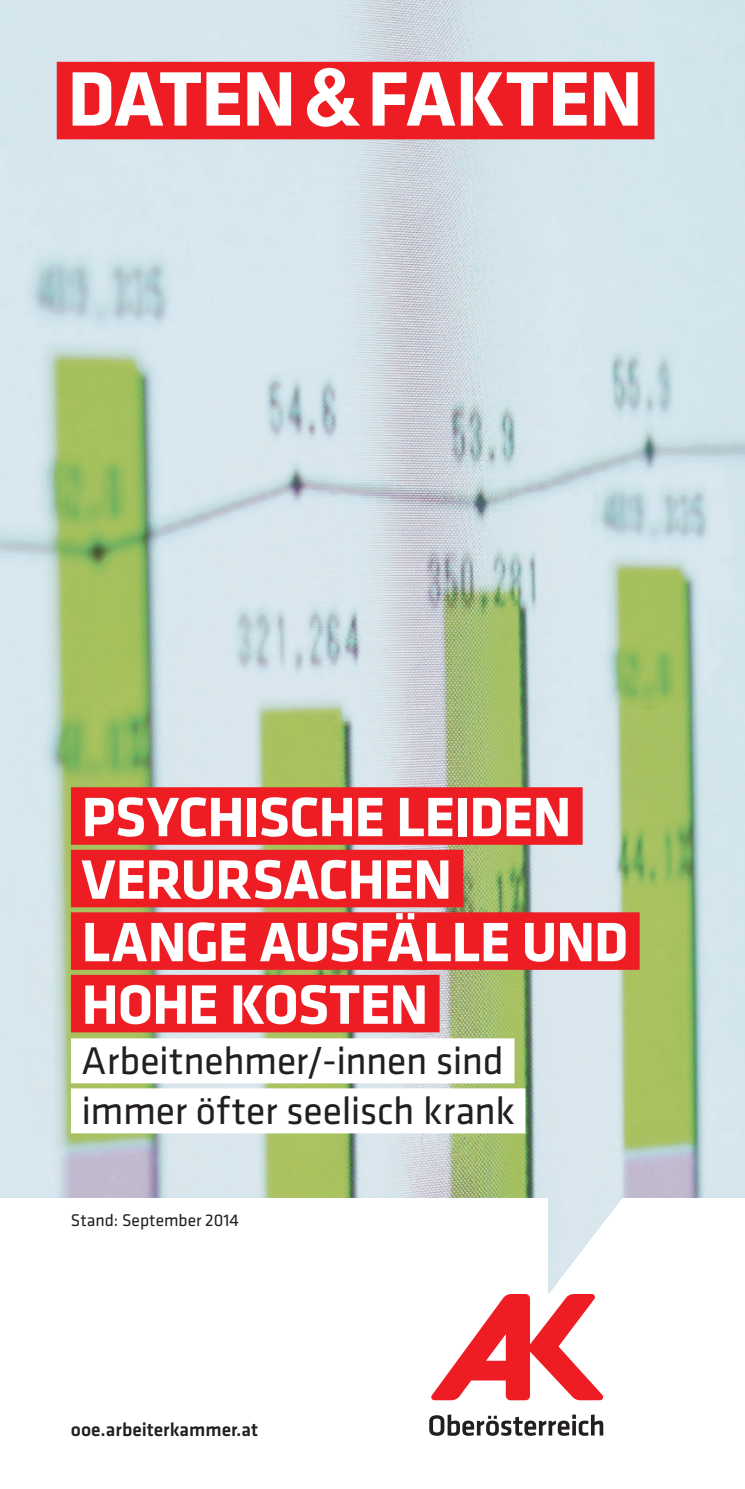
<style>
.page{position:relative;width:745px;height:1489px;background:#fff}
.page>*{position:absolute;margin:0;border:0;box-sizing:border-box;transform-origin:0 0}
.t1{font:700 80px "Klavika Basic";letter-spacing:-.02em;color:#fff}
.t2{font:700 57.5px/62.5px "Klavika Basic";letter-spacing:-.015em;color:#fff}
.t3{font:40px/50px "Klavika Basic";letter-spacing:-.01em;color:#231f20}
.t4{font:500 19.5px "Klavika Basic";color:#231f20}
.t5{font:17.5px "Klavika Basic";color:#231f20}
.s1{font-family:"Helvetica Neue LT Pro"}
</style>
<div class="page">
<img style="left:0;top:0;width:744px;height:1293px">
<svg style="left:431px;top:1293px;width:172px;height:107px"></svg>
<svg style="left:429px;top:1414px;width:174px;height:21px"></svg>
<div style="left:71px;top:787px;width:511px;height:57px;background:#ee1d23"></div>
<div style="left:71px;top:849px;width:392px;height:58px;background:#ee1d23"></div>
<div style="left:71px;top:912px;width:568px;height:57px;background:#ee1d23"></div>
<div style="left:71px;top:974px;width:368px;height:58px;background:#ee1d23"></div>
<div style="left:71px;top:1038px;width:443px;height:45px;background:#fff"></div>
<div style="left:71px;top:1088px;width:454px;height:45px;background:#fff"></div>
<div style="left:57px;top:62px;width:597px;height:77px;background:#ee1d23"></div>
<h1 class="t1" style="left:67px;top:41px;width:576px">DATEN<span class="s1">&amp;</span>FAKTEN</h1>
<p class="t2" style="left:81px;top:783px;width:548px">PSYCHISCHE LEIDEN<br>VERURSACHEN<br>LANGE AUSFÄLLE UND<br>HOHE KOSTEN</p>
<p class="t3" style="left:81px;top:1034px;width:434px">Arbeitnehmer/-innen sind immer öfter seelisch krank</p>
<p class="t5" style="left:71px;top:1208px;width:169px">Stand: September 2014</p>
<p class="t4" style="left:71px;top:1415px;width:188px">ooe.arbeiterkammer.at</p>
</div>
